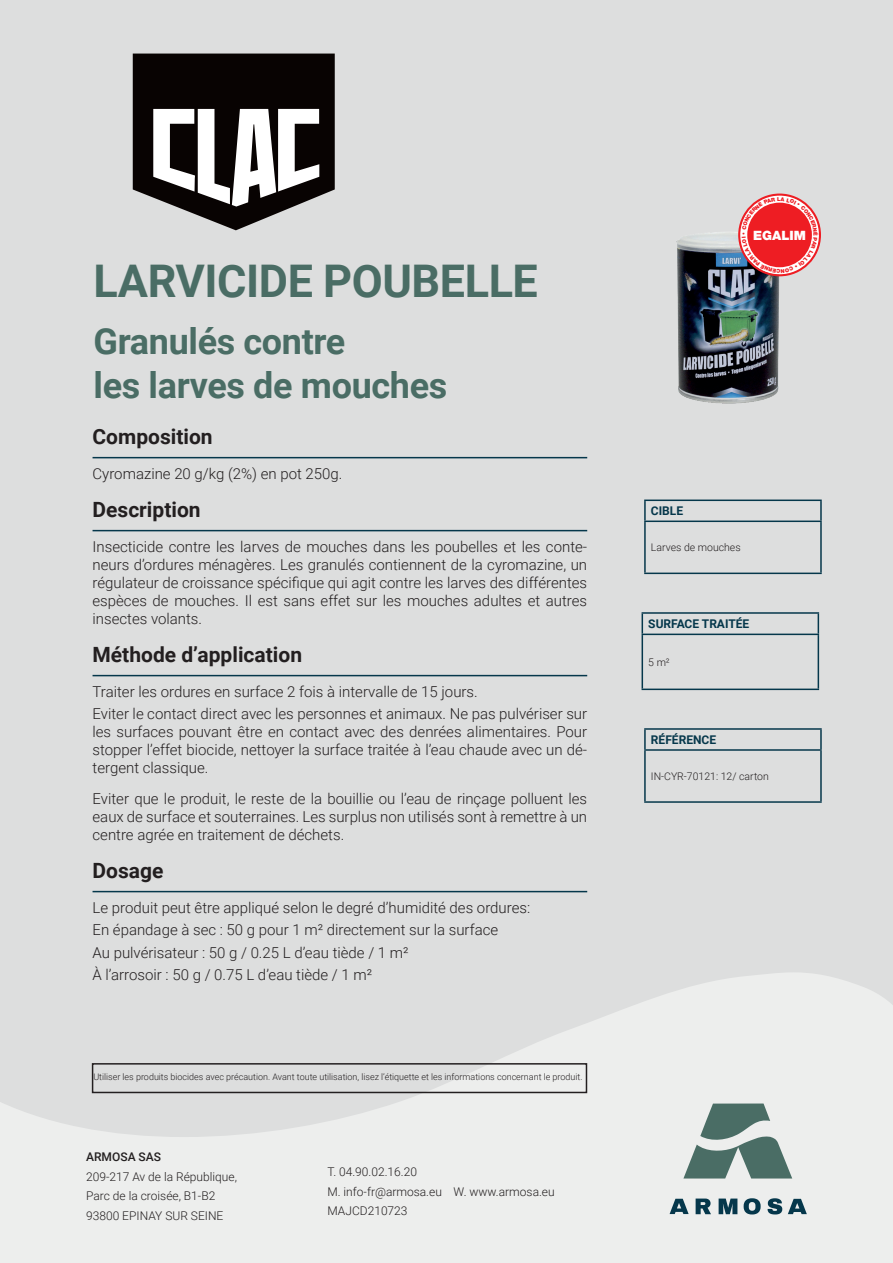
<style>
.page{position:relative;width:893px;height:1263px;background:#dddede}
.page>*{position:absolute;margin:0;border:0;box-sizing:border-box;transform-origin:0 0}
.t1{font:700 45px "Roboto";letter-spacing:-.01em;color:#4a6d65}
.t2{font:700 36px/43.2px "Roboto";letter-spacing:-.01em;color:#4a6d65}
.t3{font:700 21px "Roboto";color:#231f20}
.t4{font:300 15px/18px "Roboto";color:#231f20;text-align:justify}
.t5{font:900 12.9px "Helvetica Neue LT Std";color:#fff}
.t6{font:300 12px/19.5px "Roboto";color:#231f20}
.t7{font:700 12px "Roboto";color:#05374b}
.t8{font:500 12px "Roboto";color:#231f20}
.t9{font:300 10.5px "Roboto";color:#231f20}
.t10{font:300 9px "Roboto";color:#231f20}
</style>
<div class="page">
<svg style="left:0;top:973px;width:893px;height:290px;fill:#edeeed"></svg>
<hr style="left:93px;top:457px;width:494px;height:1px;background:#05374b">
<hr style="left:93px;top:530px;width:494px;height:1px;background:#05374b">
<hr style="left:93px;top:675px;width:494px;height:1px;background:#05374b">
<hr style="left:93px;top:891px;width:494px;height:1px;background:#05374b">
<hr style="left:644px;top:499px;width:178px;height:2px;background:#05374b">
<svg style="left:644px;top:500px;width:178px;height:73px"></svg>
<hr style="left:644px;top:520px;width:178px;height:2px;background:#05374b">
<hr style="left:644px;top:522px;width:2px;height:51px;background:#05374b">
<hr style="left:820px;top:522px;width:2px;height:51px;background:#05374b">
<hr style="left:644px;top:573px;width:178px;height:1px;background:#05374b">
<svg style="left:683px;top:1103px;width:109px;height:75px"></svg>
<svg style="left:788px;top:1199px;width:19px;height:15px"></svg>
<svg style="left:670px;top:1199px;width:19px;height:15px"></svg>
<svg style="left:696px;top:1198px;width:15px;height:16px"></svg>
<svg style="left:719px;top:1198px;width:18px;height:16px"></svg>
<svg style="left:744px;top:1198px;width:17px;height:16px"></svg>
<svg style="left:768px;top:1198px;width:14px;height:16px"></svg>
<svg style="left:133px;top:54px;width:202px;height:176px"></svg>
<img style="left:676px;top:218px;width:145px;height:186px">
<div style="left:738px;top:194px;width:83px;height:82px;border:2px solid #ee1d23;border-radius:50%"></div>
<div style="left:92px;top:1063px;width:495px;height:30px;border:2px solid #231f20"></div>
<hr style="left:642px;top:612px;width:177px;height:2px;background:#05374b">
<svg style="left:642px;top:613px;width:177px;height:76px"></svg>
<hr style="left:642px;top:634px;width:177px;height:1px;background:#05374b">
<hr style="left:642px;top:635px;width:1px;height:54px;background:#05374b">
<hr style="left:818px;top:635px;width:1px;height:54px;background:#05374b">
<hr style="left:642px;top:689px;width:177px;height:1px;background:#05374b">
<hr style="left:644px;top:728px;width:178px;height:2px;background:#05374b">
<svg style="left:644px;top:729px;width:178px;height:20px"></svg>
<hr style="left:644px;top:749px;width:178px;height:2px;background:#05374b">
<hr style="left:644px;top:751px;width:2px;height:50px;background:#05374b">
<hr style="left:820px;top:751px;width:2px;height:50px;background:#05374b">
<hr style="left:644px;top:801px;width:178px;height:2px;background:#05374b">
<svg style="left:742px;top:197px;width:76px;height:76px"></svg>
<h1 class="t1" style="left:94px;top:250px;width:446px">LARVICIDE POUBELLE</h1>
<h2 class="t2" style="left:94px;top:319px;width:355px">Granulés contre<br>les larves de mouches</h2>
<h3 class="t3" style="left:93px;top:422px;width:122px">Composition</h3>
<p class="t4" style="left:93px;top:464px;width:251px">Cyromazine 20 g/kg (2%) en pot 250g.</p>
<h3 class="t3" style="left:93px;top:495px;width:110px">Description</h3>
<p class="t4" style="left:93px;top:537px;width:496px">Insecticide contre les larves de mouches dans les poubelles et les conte&shy;neurs d’ordures ménagères. Les granulés contiennent de la cyromazine, un régulateur de croissance spécifique qui agit contre les larves des différentes espèces de mouches. Il est sans effet sur les mouches adultes et autres insectes volants.</p>
<h3 class="t3" style="left:93px;top:640px;width:211px">Méthode d’application</h3>
<p class="t4" style="left:93px;top:680px;width:496px;line-height:22.2px">Traiter les ordures en surface 2 fois à intervalle de 15 jours.<br>Eviter le contact direct avec les personnes et animaux. Ne pas pulvériser sur</p>
<p class="t4" style="left:93px;top:722px;width:496px">les surfaces pouvant être en contact avec des denrées alimentaires. Pour stopper l’effet biocide, nettoyer la surface traitée à l’eau chaude avec un dé&shy;tergent classique.</p>
<p class="t4" style="left:93px;top:789px;width:496px">Eviter que le produit, le reste de la bouillie ou l’eau de rinçage polluent les eaux de surface et souterraines. Les surplus non utilisés sont à remettre à un centre agrée en traitement de déchets.</p>
<h3 class="t3" style="left:93px;top:856px;width:72px">Dosage</h3>
<p class="t4" style="left:93px;top:896px;width:439px;line-height:22.2px;text-align:left">Le produit peut être appliqué selon le degré d’humidité des ordures:<br>En épandage à sec : 50 g pour 1 m² directement sur la surface<br>Au pulvérisateur : 50 g / 0.25 L d’eau tiède / 1 m²<br>À l’arrosoir : 50 g / 0.75 L d’eau tiède / 1 m²</p>
<p class="t10" style="left:93px;top:1070px;width:491px">Utiliser les produits biocides avec précaution. Avant toute utilisation, lisez l’étiquette et les informations concernant le produit.</p>
<p class="t8" style="left:86px;top:1148px;width:76px">ARMOSA SAS</p>
<p class="t6" style="left:86px;top:1166px;width:152px">209-217 Av de la République,<br>Parc de la croisée, B1-B2<br>93800 EPINAY SUR SEINE</p>
<p class="t6" style="left:327px;top:1162px;width:229px">T. 04.90.02.16.20<br>M. info-fr@armosa.eu W. www.armosa.eu<br>MAJCD210723</p>
<p class="t5" style="left:753px;top:227px;width:54px">EGALIM</p>
<p class="t7" style="left:651px;top:503px;width:34px">CIBLE</p>
<p class="t9" style="left:651px;top:540px;width:91px">Larves de mouches</p>
<p class="t7" style="left:648px;top:615px;width:103px">SURFACE TRAITÉE</p>
<p class="t9" style="left:648px;top:655px;width:23px">5 m²</p>
<p class="t7" style="left:651px;top:731px;width:67px">RÉFÉRENCE</p>
<p class="t9" style="left:651px;top:769px;width:119px">IN-CYR-70121: 12/ carton</p>
</div>
